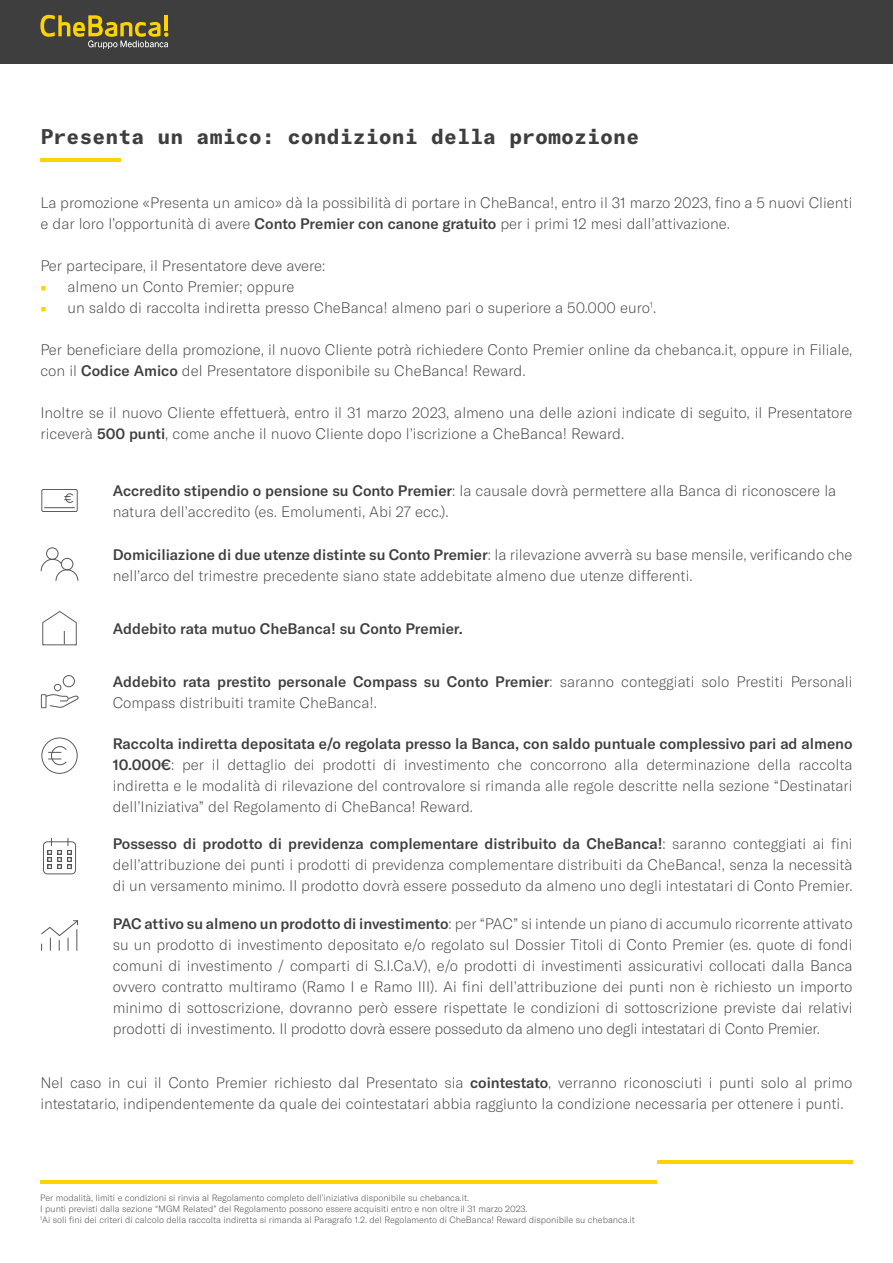
<style>
.page{position:relative;width:893px;height:1263px;background:#fff}
.page>*{position:absolute;margin:0;border:0;box-sizing:border-box;transform-origin:0 0}
.t1{font:700 21px "GT America Mono";color:#3e3e3f}
.t2{font:100 15px/21px "GT America";color:#3e3e3f}
.t3{font:500 15px "GT America";color:#3e3e3f}
.t4{font:100 9px/10.8px "GT America";color:#3e3e3f}
.s1{font-weight:500}
.s2{font-family:"Minion Pro";font-weight:400;color:#fed304}
</style>
<div class="page">
<hr style="left:40px;top:1180px;width:617px;height:3px;background:#fed304">
<hr style="left:657px;top:1160px;width:196px;height:4px;background:#fed304">
<hr style="left:40px;top:158px;width:81px;height:3px;background:#fed304">
<div style="left:0;top:0;width:893px;height:64px;background:#3e3e3f"></div>
<svg style="left:40px;top:15px;width:128px;height:34px"></svg>
<hr style="left:165px;top:15px;width:3px;height:16px;background:#fed304">
<svg style="left:41px;top:489px;width:37px;height:23px"></svg>
<svg style="left:40px;top:558px;width:39px;height:23px"></svg>
<div style="left:46px;top:547px;width:13px;height:13px;border:1px solid #555;border-radius:50%"></div>
<svg style="left:42px;top:611px;width:35px;height:34px"></svg>
<svg style="left:41px;top:684px;width:38px;height:24px"></svg>
<div style="left:63px;top:675px;width:12px;height:12px;border:1px solid #555;border-radius:50%"></div>
<svg style="left:41px;top:737px;width:37px;height:37px"></svg>
<svg style="left:43px;top:838px;width:33px;height:36px"></svg>
<svg style="left:41px;top:920px;width:38px;height:31px"></svg>
<p class="t1" style="left:40px;top:125px;width:600px">Presenta un amico: condizioni della promozione</p>
<p class="t2" style="left:40px;top:192px;width:814px">La promozione «Presenta un amico» dà la possibilità di portare in CheBanca!, entro il 31 marzo 2023, fino a 5 nuovi Clienti e dar loro l’opportunità di avere <span class="s1">Conto Premier con canone gratuito</span> per i primi 12 mesi dall’attivazione.</p>
<p class="t2" style="left:40px;top:255px;width:286px">Per partecipare, il Presentatore deve avere:</p>
<p class="t2" style="left:40px;top:276px;width:256px"><span class="s2">■</span> almeno un Conto Premier; oppure</p>
<p class="t2" style="left:40px;top:297px;width:617px"><span class="s2">■</span> un saldo di raccolta indiretta presso CheBanca! almeno pari o superiore a 50.000 euro<sup>1</sup>.</p>
<p class="t2" style="left:40px;top:339px;width:814px">Per beneficiare della promozione, il nuovo Cliente potrà richiedere Conto Premier online da chebanca.it, oppure in Filiale, con il <span class="s1">Codice Amico</span> del Presentatore disponibile su CheBanca! Reward.</p>
<p class="t2" style="left:40px;top:402px;width:814px">Inoltre se il nuovo Cliente effettuerà, entro il 31 marzo 2023, almeno una delle azioni indicate di seguito, il Presentatore riceverà <span class="s1">500 punti</span>, come anche il nuovo Cliente dopo l’iscrizione a CheBanca! Reward.</p>
<p class="t2" style="left:113px;top:480px;width:725px"><span class="s1">Accredito stipendio o pensione su Conto Premier</span>: la causale dovrà permettere alla Banca di riconoscere la natura dell’accredito (es. Emolumenti, Abi 27 ecc.).</p>
<p class="t2" style="left:113px;top:544px;width:741px"><span class="s1">Domiciliazione di due utenze distinte su Conto Premier</span>: la rilevazione avverrà su base mensile, verificando che nell’arco del trimestre precedente siano state addebitate almeno due utenze differenti.</p>
<p class="t3" style="left:113px;top:620px;width:352px">Addebito rata mutuo CheBanca! su Conto Premier.</p>
<p class="t2" style="left:113px;top:672px;width:741px"><span class="s1">Addebito rata prestito personale Compass su Conto Premier</span>: saranno conteggiati solo Prestiti Personali<br>Compass distribuiti tramite CheBanca!.</p>
<p class="t2" style="left:113px;top:733px;width:741px;text-align:justify"><span class="s1">Raccolta indiretta depositata e/o regolata presso la Banca, con saldo puntuale complessivo pari ad almeno 10.000€</span>: per il dettaglio dei prodotti di investimento che concorrono alla determinazione della raccolta indiretta e le modalità di rilevazione del controvalore si rimanda alle regole descritte nella sezione “Destinatari dell’Iniziativa” del Regolamento di CheBanca! Reward.</p>
<p class="t2" style="left:113px;top:833px;width:741px;text-align:justify"><span class="s1">Possesso di prodotto di previdenza complementare distribuito da CheBanca!</span>: saranno conteggiati ai fini dell’attribuzione dei punti i prodotti di previdenza complementare distribuiti da CheBanca!, senza la necessità di un versamento minimo. Il prodotto dovrà essere posseduto da almeno uno degli intestatari di Conto Premier.</p>
<p class="t2" style="left:113px;top:913px;width:741px;text-align:justify"><span class="s1">PAC attivo su almeno un prodotto di investimento</span>: per “PAC” si intende un piano di accumulo ricorrente attivato su un prodotto di investimento depositato e/o regolato sul Dossier Titoli di Conto Premier (es. quote di fondi comuni di investimento / comparti di S.I.Ca.V), e/o prodotti di investimenti assicurativi collocati dalla Banca ovvero contratto multiramo (Ramo I e Ramo III). Ai fini dell’attribuzione dei punti non è richiesto un importo minimo di sottoscrizione, dovranno però essere rispettate le condizioni di sottoscrizione previste dai relativi prodotti di investimento. Il prodotto dovrà essere posseduto da almeno uno degli intestatari di Conto Premier.</p>
<p class="t2" style="left:40px;top:1072px;width:814px">Nel caso in cui il Conto Premier richiesto dal Presentato sia <span class="s1">cointestato</span>, verranno riconosciuti i punti solo al primo intestatario, indipendentemente da quale dei cointestatari abbia raggiunto la condizione necessaria per ottenere i punti.</p>
<p class="t4" style="left:40px;top:1192px;width:596px">Per modalità, limiti e condizioni si rinvia al Regolamento completo dell’iniziativa disponibile su chebanca.it.<br>I punti previsti dalla sezione “MGM Related” del Regolamento possono essere acquisiti entro e non oltre il 31 marzo 2023.<br><sup>1</sup>Ai soli fini dei criteri di calcolo della raccolta indiretta si rimanda al Paragrafo 1.2. del Regolamento di CheBanca! Reward disponibile su chebanca.it</p>
</div>
